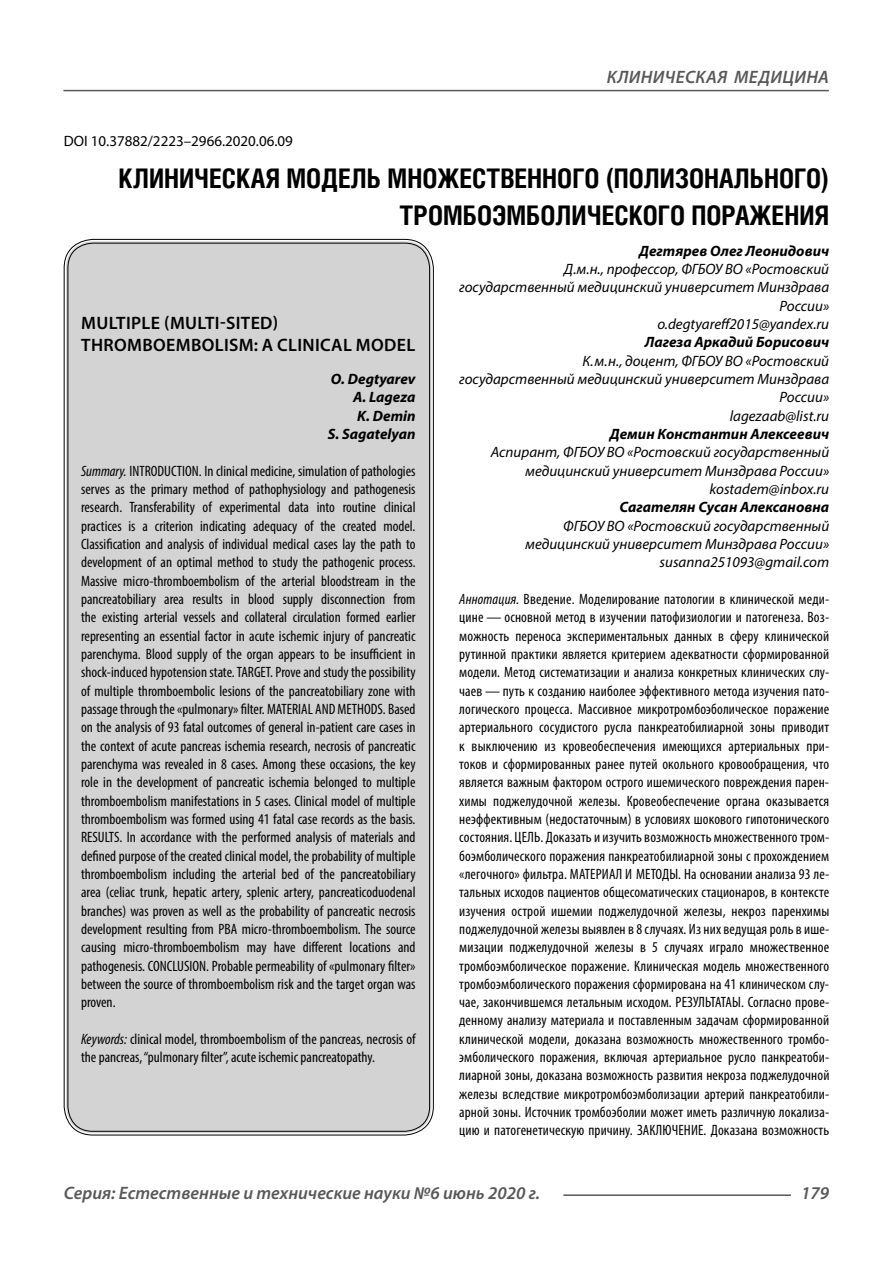
<style>
.page{position:relative;width:893px;height:1263px;background:#fff}
.page>*{position:absolute;margin:0;border:0;box-sizing:border-box;transform-origin:0 0}
.t1{font:700 27px/37.5px "Helios Cond C";color:#000;text-align:right}
.t2{font:600 18px/21.6px "Myriad Pro";letter-spacing:.02em;color:#000}
.t3{font:italic 600 18px "Myriad Pro";color:#585858}
.t4{font:italic 600 18px "Myriad Pro";letter-spacing:.02em;color:#585858}
.t5{font:condensed 15px/18.3px "Myriad Pro";color:#000;text-align:justify}
.t6{font:italic 15px/18.3px "Myriad Pro";color:#000;text-align:right}
.t7{font:italic 700 15px/18.3px "Myriad Pro";color:#000;text-align:right}
.t8{font:15px "Myriad Pro";color:#000}
.s1{font-weight:700}
.s2{font-style:italic}
</style>
<div class="page">
<div style="left:66px;top:241px;width:365px;height:892px;background:#d3d3d3;border-radius:27px"></div>
<hr style="left:563px;top:1194px;width:228px;height:2px;background:#585858">
<hr style="left:63px;top:90px;width:766px;height:1px;background:#585858">
<p class="t4" style="left:607px;top:67px;width:224px">КЛИНИЧЕСКАЯ МЕДИЦИНА</p>
<p class="t8" style="left:64px;top:132px;width:231px">DOI 10.37882/2223–2966.2020.06.09</p>
<p class="t1" style="left:119px;top:162px;width:712px">КЛИНИЧЕСКАЯ МОДЕЛЬ МНОЖЕСТВЕННОГО (ПОЛИЗОНАЛЬНОГО)<br>ТРОМБОЭМБОЛИЧЕСКОГО ПОРАЖЕНИЯ</p>
<p class="t6" style="left:459px;top:243px;width:371px"><span class="s1">Дегтярев Олег Леонидович<br></span>Д.м.н., профессор, ФГБОУ ВО «Ростовский государственный медицинский университет Минздрава<br>России»<br>o.degtyareff2015@yandex.ru<br><span class="s1">Лагеза Аркадий Борисович<br></span>К. м. н., доцент, ФГБОУ ВО «Ростовский<br>государственный медицинский университет Минздрава<br>России»<br>lagezaab@list.ru<br><span class="s1">Демин Константин Алексеевич<br></span>Аспирант, ФГБОУ ВО «Ростовский государственный медицинский университет Минздрава России» kostadem@inbox.ru<br><span class="s1">Сагателян Сусан Алексановна<br></span>ФГБОУ ВО «Ростовский государственный<br>медицинский университет Минздрава России» susanna251093@gmail.com</p>
<p class="t5" style="left:459px;top:591px;width:372px"><span class="s2">Аннотация.</span> Введение. Моделирование патологии в клинической меди&shy;цине — основной метод в изучении патофизиологии и патогенеза. Воз&shy;можность переноса экспериментальных данных в сферу клинической рутинной практики является критерием адекватности сформированной модели. Метод систематизации и анализа конкретных клинических слу&shy;чаев — путь к созданию наиболее эффективного метода изучения пато&shy;логического процесса. Массивное микротромбоэболическое поражение артериального сосудистого русла панкреатобилиарной зоны приводит к выключению из кровеобеспечения имеющихся артериальных при&shy;токов и сформированных ранее путей окольного кровообращения, что является важным фактором острого ишемического повреждения парен&shy;химы поджелудочной железы. Кровеобеспечение органа оказывается неэффективным (недостаточным) в условиях шокового гипотонического состояния. ЦЕЛЬ. Доказать и изучить возможность множественного тром&shy;боэмболического поражения панкреатобилиарной зоны с прохождением «легочного» фильтра. МАТЕРИАЛ И МЕТОДЫ. На основании анализа 93 ле&shy;тальных исходов пациентов общесоматических стационаров, в контексте изучения острой ишемии поджелудочной железы, некроз паренхимы поджелудочной железы выявлен в 8 случаях. Из них ведущая роль в ише&shy;мизации поджелудочной железы в 5 случаях играло множественное тромбоэмболическое поражение. Клиническая модель множественного тромбоэмболического поражения сформирована на 41 клиническом слу&shy;чае, закончившемся летальным исходом. РЕЗУЛЬТАТАЫ. Согласно прове&shy;денному анализу материала и поставленным задачам сформированной клинической модели, доказана возможность множественного тромбо&shy;эмболического поражения, включая артериальное русло панкреатоби&shy;лиарной зоны, доказана возможность развития некроза поджелудочной железы вследствие микротромбоэмболизации артерий панкреатобили&shy;арной зоны. Источник тромбоэболии может иметь различную локализа&shy;цию и патогенетическую причину. ЗАКЛЮЧЕНИЕ. Доказана возможность</p>
<p class="t2" style="left:81px;top:312px;width:336px">MULTIPLE (MULTI-SITED)<br>THROMBOEMBOLISM: A CLINICAL MODEL</p>
<p class="t7" style="left:328px;top:370px;width:89px">O. Degtyarev<br>A. Lageza<br>K. Demin<br>S. Sagatelyan</p>
<p class="t5" style="left:81px;top:463px;width:336px"><span class="s2">Summary.</span> INTRODUCTION. In clinical medicine, simulation of pathologies serves as the primary method of pathophysiology and pathogenesis research. Transferability of experimental data into routine clinical practices is a criterion indicating adequacy of the created model.<br>Classification and analysis of individual medical cases lay the path to development of an optimal method to study the pathogenic process.<br>Massive micro-thromboembolism of the arterial bloodstream in the pancreatobiliary area results in blood supply disconnection from the existing arterial vessels and collateral circulation formed earlier representing an essential factor in acute ischemic injury of pancreatic parenchyma. Blood supply of the organ appears to be insufficient in shock-induced hypotension state. TARGET. Prove and study the possibility of multiple thromboembolic lesions of the pancreatobiliary zone with passage through the «pulmonary» filter. MATERIAL AND METHODS. Based on the analysis of 93 fatal outcomes of general in-patient care cases in the context of acute pancreas ischemia research, necrosis of pancreatic parenchyma was revealed in 8 cases. Among these occasions, the key role in the development of pancreatic ischemia belonged to multiple thromboembolism manifestations in 5 cases. Clinical model of multiple thromboembolism was formed using 41 fatal case records as the basis.<br>RESULTS. In accordance with the performed analysis of materials and defined purpose of the created clinical model, the probability of multiple thromboembolism including the arterial bed of the pancreatobiliary area (celiac trunk, hepatic artery, splenic artery, pancreaticoduodenal branches) was proven as well as the probability of pancreatic necrosis development resulting from PBA micro-thromboembolism. The source causing micro-thromboembolism may have different locations and pathogenesis. CONCLUSION. Probable permeability of «pulmonary filter» between the source of thromboembolism risk and the target organ was proven.</p>
<p class="t5" style="left:81px;top:1031px;width:336px"><span class="s2">Keywords:</span> clinical model, thromboembolism of the pancreas, necrosis of the pancreas, “pulmonary filter”, acute ischemic pancreatopathy.</p>
<p class="t3" style="left:64px;top:1182px;width:478px">Серия: Естественные и технические науки №6 июнь 2020 г.</p>
<p class="t3" style="left:801px;top:1182px;width:30px">179</p>
</div>
